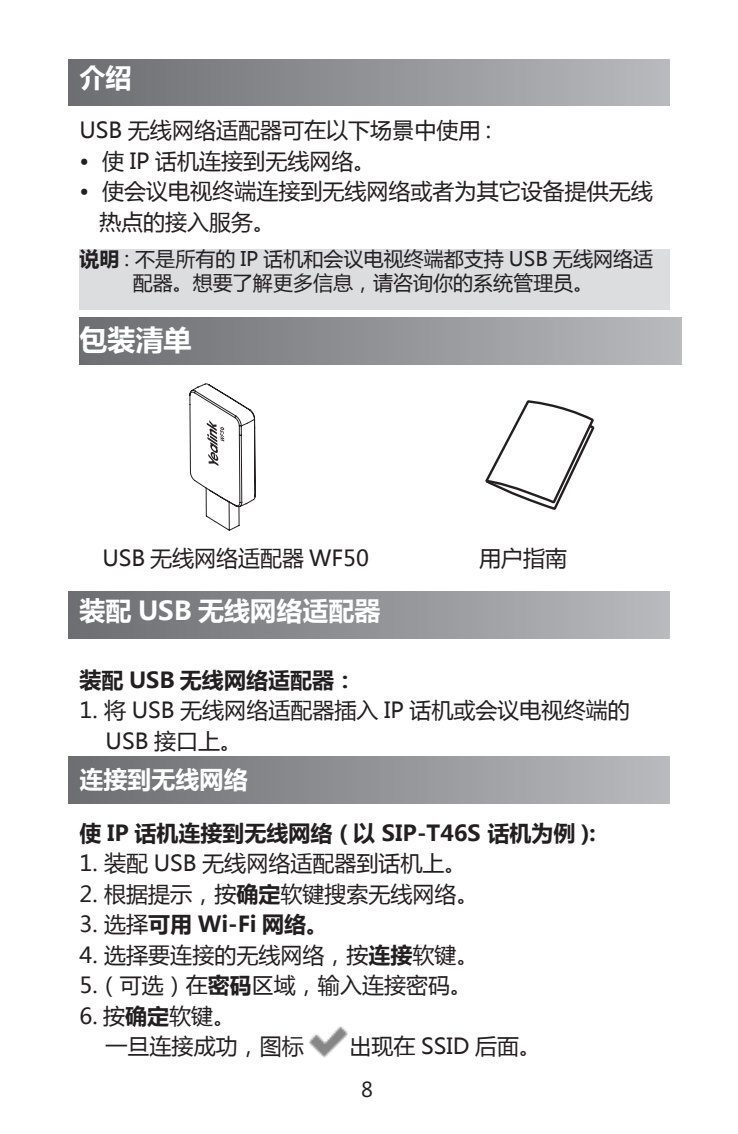
<style>
.page{position:relative;width:738px;height:1134px;background:#fff}
.page>*{position:absolute;margin:0;border:0;box-sizing:border-box;transform-origin:0 0}
.大标题{font:700 28px "Microsoft Ya Hei";color:#fff}
.大标题-2{font:700 26px "Microsoft Ya Hei";color:#fff}
.大标题-3{font:700 24px "Microsoft Ya Hei";color:#fff}
.正文{font:22px "Microsoft Ya Hei";color:#231f20}
.正文-2{font:700 22px "Microsoft Ya Hei";color:#231f20}
.t1{font:22px "Microsoft Phags Pa";color:#231f20}
.t2{font:20px "Microsoft Ya Hei";color:#231f20}
.s1{font-weight:700}
.s2{font-weight:400}
</style>
<div class="page">
<div style="left:79px;top:318px;width:601px;height:46px;background:linear-gradient(to right,#6b6d70,#b8b9bd)"></div>
<div style="left:68px;top:59px;width:601px;height:47px;background:linear-gradient(to right,#6b6d70,#b8b9bd)"></div>
<div style="left:68px;top:756px;width:601px;height:47px;background:linear-gradient(to right,#6b6d70,#b8b9bd)"></div>
<svg style="left:485px;top:401px;width:110px;height:109px"></svg>
<svg style="left:68px;top:592px;width:601px;height:47px;background:#939598"></svg>
<div style="left:79px;top:249px;width:590px;height:61px;background:#dcdddf"></div>
<img style="left:309px;top:1026px;width:39px;height:32px">
<svg style="left:189px;top:383px;width:66px;height:256px"></svg>
<p class="大标题-2" style="left:79px;top:60px;width:53px">介绍</p>
<p class="正文" style="left:79px;top:115px;width:413px">USB 无线网络适配器可在以下场景中使用 :</p>
<p class="正文" style="left:79px;top:146px;width:297px">• 使 IP 话机连接到无线网络。</p>
<p class="正文" style="left:79px;top:176px;width:574px">• 使会议电视终端连接到无线网络或者为其它设备提供无线</p>
<p class="正文" style="left:99px;top:207px;width:177px">热点的接入服务。</p>
<p class="t2" style="left:79px;top:245px;width:574px"><span class="s1">说明</span> : 不是所有的 IP 话机和会议电视终端都支持 USB 无线网络适</p>
<p class="t2" style="left:133px;top:269px;width:462px">配器。想要了解更多信息，请咨询你的系统管理员。</p>
<p class="大标题" style="left:79px;top:321px;width:113px">包装清单</p>
<p class="正文" style="left:102px;top:543px;width:268px">USB 无线网络适配器 WF50</p>
<p class="正文" style="left:479px;top:543px;width:89px">用户指南</p>
<p class="大标题-2" style="left:79px;top:592px;width:302px">装配 USB 无线网络适配器</p>
<p class="正文-2" style="left:79px;top:665px;width:278px">装配 USB 无线网络适配器：</p>
<p class="正文" style="left:79px;top:696px;width:551px">1. 将 USB 无线网络适配器插入 IP 话机或会议电视终端的</p>
<p class="正文" style="left:105px;top:726px;width:138px">USB 接口上。</p>
<p class="大标题-3" style="left:79px;top:763px;width:169px">连接到无线网络</p>
<p class="正文-2" style="left:79px;top:817px;width:517px">使 IP 话机连接到无线网络 ( 以 SIP-T46S 话机为例 ):</p>
<p class="正文" style="left:79px;top:848px;width:388px">1. 装配 USB 无线网络适配器到话机上。</p>
<p class="正文" style="left:79px;top:879px;width:400px">2. 根据提示，按<span class="s1">确定</span>软键搜索无线网络。</p>
<p class="正文-2" style="left:79px;top:909px;width:250px"><span class="s2">3. 选择</span>可用 Wi-Fi 网络。</p>
<p class="正文" style="left:79px;top:940px;width:400px">4. 选择要连接的无线网络，按<span class="s1">连接</span>软键。</p>
<p class="正文" style="left:79px;top:970px;width:394px">5.（可选）在<span class="s1">密码</span>区域，输入连接密码。</p>
<p class="正文" style="left:79px;top:1001px;width:157px">6. 按<span class="s1">确定</span>软键。</p>
<p class="正文" style="left:105px;top:1031px;width:199px">一旦连接成功，图标</p>
<p class="正文" style="left:349px;top:1031px;width:193px">出现在 SSID 后面。</p>
<p class="t1" style="left:361px;top:1074px;width:13px">8</p>
</div>
